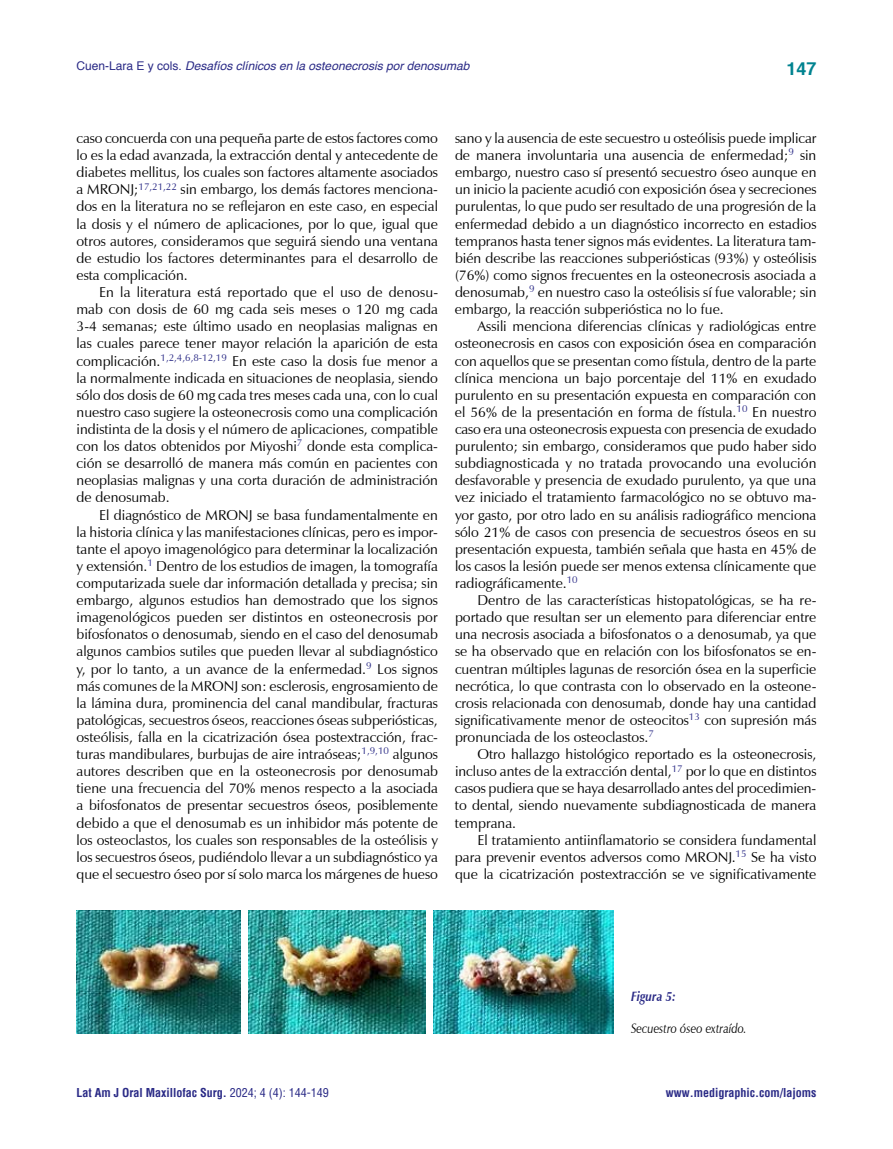
<style>
.page{position:relative;width:893px;height:1149px;background:#fff}
.page>*{position:absolute;margin:0;border:0;box-sizing:border-box;transform-origin:0 0}
.t1{font:700 18px "Helvetica";color:#008390}
.t2{font:14.25px/17.1px "Zapf Humanist 601 BT";color:#000;text-align:justify}
.t3{font:italic 13.5px "Zapf Humanist 601 BT";letter-spacing:.005em;color:#000;scale:.85 1}
.t4{font:italic 700 13.5px "Zapf Humanist 601 BT";color:#2a2a86;scale:.85 1}
.t5{font:700 condensed 12px "Helvetica";color:#2a2a86}
.t6{font:italic 12px "Helvetica";color:#2a2a86}
.s1{font-style:normal}
.s2{font-weight:400}
</style>
<div class="page">
<img style="left:77px;top:910px;width:163px;height:123px">
<img style="left:249px;top:910px;width:176px;height:123px">
<img style="left:433px;top:910px;width:180px;height:123px">
<p class="t6" style="left:77px;top:56px;width:394px"><span class="s1">Cuen-Lara E y cols.</span> Desafíos clínicos en la osteonecrosis por denosumab</p>
<p class="t1" style="left:786px;top:54px;width:32px">147</p>
<p class="t2" style="left:77px;top:129px;width:363px">caso concuerda con una pequeña parte de estos factores como lo es la edad avanzada, la extracción dental y antecedente de diabetes mellitus, los cuales son factores altamente asociados a MRONJ;<sup>17,21,22</sup> sin embargo, los demás factores menciona&shy;dos en la literatura no se reflejaron en este caso, en especial la dosis y el número de aplicaciones, por lo que, igual que otros autores, consideramos que seguirá siendo una ventana de estudio los factores determinantes para el desarrollo de esta complicación.</p>
<p class="t2" style="left:77px;top:283px;width:363px;text-indent:23px">En la literatura está reportado que el uso de denosu&shy;mab con dosis de 60 mg cada seis meses o 120 mg cada 3-4 semanas; este último usado en neoplasias malignas en las cuales parece tener mayor relación la aparición de esta complicación.<sup>1,2,4,6,8-12,19</sup> En este caso la dosis fue menor a la normalmente indicada en situaciones de neoplasia, siendo sólo dos dosis de 60 mg cada tres meses cada una, con lo cual nuestro caso sugiere la osteonecrosis como una complicación indistinta de la dosis y el número de aplicaciones, compatible con los datos obtenidos por Miyoshi<sup>7</sup> donde esta complica&shy;ción se desarrolló de manera más común en pacientes con neoplasias malignas y una corta duración de administración de denosumab.</p>
<p class="t2" style="left:77px;top:506px;width:363px;text-indent:23px">El diagnóstico de MRONJ se basa fundamentalmente en la historia clínica y las manifestaciones clínicas, pero es impor&shy;tante el apoyo imagenológico para determinar la localización y extensión.<sup>1</sup> Dentro de los estudios de imagen, la tomografía computarizada suele dar información detallada y precisa; sin embargo, algunos estudios han demostrado que los signos imagenológicos pueden ser distintos en osteonecrosis por bifosfonatos o denosumab, siendo en el caso del denosumab algunos cambios sutiles que pueden llevar al subdiagnóstico y, por lo tanto, a un avance de la enfermedad.<sup>9</sup> Los signos más comunes de la MRONJ son: esclerosis, engrosamiento de la lámina dura, prominencia del canal mandibular, fracturas patológicas, secuestros óseos, reacciones óseas subperiósticas, osteólisis, falla en la cicatrización ósea postextracción, frac&shy;turas mandibulares, burbujas de aire intraóseas;<sup>1,9,10</sup> algunos autores describen que en la osteonecrosis por denosumab tiene una frecuencia del 70% menos respecto a la asociada a bifosfonatos de presentar secuestros óseos, posiblemente debido a que el denosumab es un inhibidor más potente de los osteoclastos, los cuales son responsables de la osteólisis y los secuestros óseos, pudiéndolo llevar a un subdiagnóstico ya que el secuestro óseo por sí solo marca los márgenes de hueso</p>
<p class="t2" style="left:455px;top:129px;width:363px">sano y la ausencia de este secuestro u osteólisis puede implicar de manera involuntaria una ausencia de enfermedad;<sup>9</sup> sin embargo, nuestro caso sí presentó secuestro óseo aunque en un inicio la paciente acudió con exposición ósea y secreciones purulentas, lo que pudo ser resultado de una progresión de la enfermedad debido a un diagnóstico incorrecto en estadios tempranos hasta tener signos más evidentes. La literatura tam&shy;bién describe las reacciones subperiósticas (93%) y osteólisis (76%) como signos frecuentes en la osteonecrosis asociada a denosumab,<sup>9</sup> en nuestro caso la osteólisis sí fue valorable; sin embargo, la reacción subperióstica no lo fue.</p>
<p class="t2" style="left:455px;top:318px;width:363px;text-indent:23px">Assili menciona diferencias clínicas y radiológicas entre osteonecrosis en casos con exposición ósea en comparación con aquellos que se presentan como fístula, dentro de la parte clínica menciona un bajo porcentaje del 11% en exudado purulento en su presentación expuesta en comparación con el 56% de la presentación en forma de fístula.<sup>10</sup> En nuestro caso era una osteonecrosis expuesta con presencia de exudado purulento; sin embargo, consideramos que pudo haber sido subdiagnosticada y no tratada provocando una evolución desfavorable y presencia de exudado purulento, ya que una vez iniciado el tratamiento farmacológico no se obtuvo ma&shy;yor gasto, por otro lado en su análisis radiográfico menciona sólo 21% de casos con presencia de secuestros óseos en su presentación expuesta, también señala que hasta en 45% de los casos la lesión puede ser menos extensa clínicamente que radiográficamente.<sup>10</sup></p>
<p class="t2" style="left:455px;top:591px;width:363px;text-indent:23px">Dentro de las características histopatológicas, se ha re&shy;portado que resultan ser un elemento para diferenciar entre una necrosis asociada a bifosfonatos o a denosumab, ya que se ha observado que en relación con los bifosfonatos se en&shy;cuentran múltiples lagunas de resorción ósea en la superficie necrótica, lo que contrasta con lo observado en la osteone&shy;crosis relacionada con denosumab, donde hay una cantidad significativamente menor de osteocitos<sup>13</sup> con supresión más pronunciada de los osteoclastos.<sup>7</sup></p>
<p class="t2" style="left:455px;top:745px;width:363px;text-indent:23px">Otro hallazgo histológico reportado es la osteonecrosis, incluso antes de la extracción dental,<sup>17</sup> por lo que en distintos casos pudiera que se haya desarrollado antes del procedimien&shy;to dental, siendo nuevamente subdiagnosticada de manera temprana.</p>
<p class="t2" style="left:455px;top:831px;width:363px;text-indent:23px">El tratamiento antiinflamatorio se considera fundamental para prevenir eventos adversos como MRONJ.<sup>15</sup> Se ha visto que la cicatrización postextracción se ve significativamente</p>
<p class="t4" style="left:631px;top:987px;width:54px">Figura 5:</p>
<p class="t3" style="left:631px;top:1020px;width:137px">Secuestro óseo extraído.</p>
<p class="t5" style="left:77px;top:1084px;width:254px">Lat Am J Oral Maxillofac Surg. <span class="s2">2024; 4 (4): 144-149</span></p>
<p class="t5" style="left:666px;top:1084px;width:152px">www.medigraphic.com/lajoms</p>
</div>
